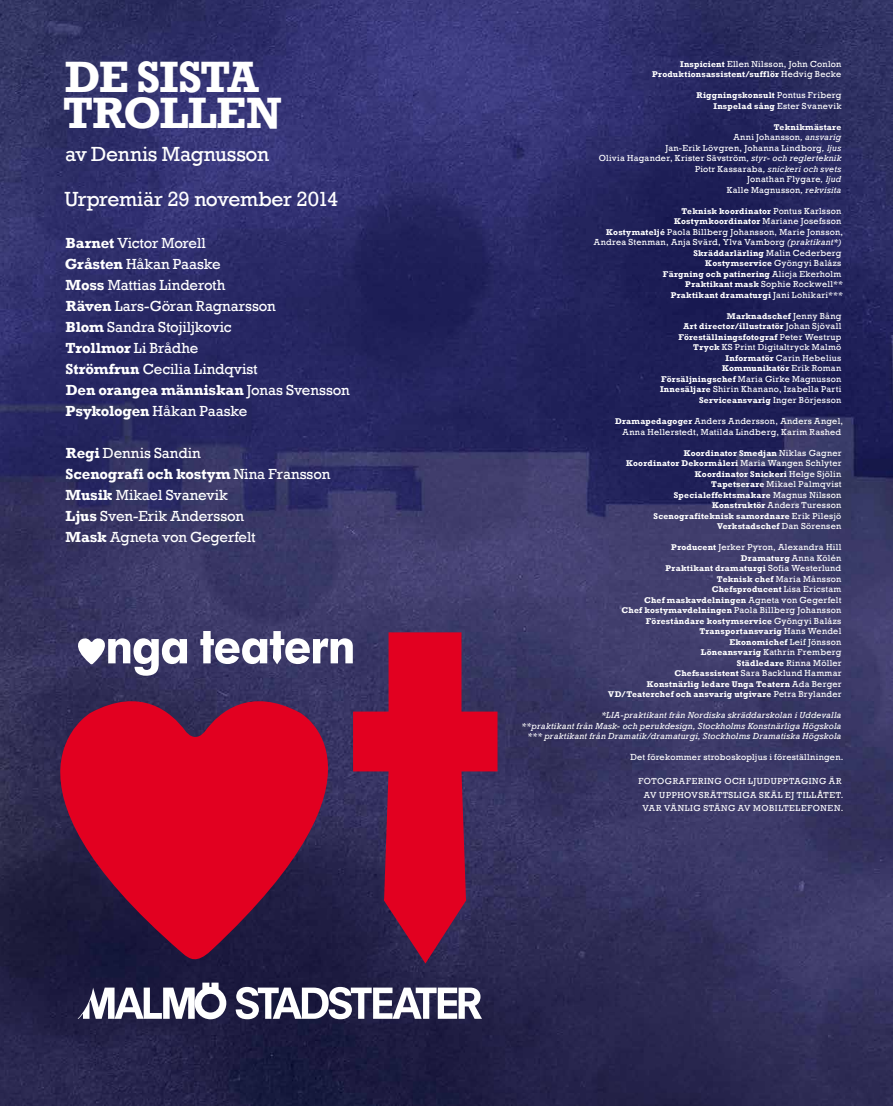
<style>
.page{position:relative;width:893px;height:1106px;background:#fff}
.page>*{position:absolute;margin:0;border:0;box-sizing:border-box;transform-origin:0 0}
.t1{font:700 45px/36px "Rockwell";letter-spacing:-.025em;color:#fff}
.t2{font:21px/45px "Rockwell";letter-spacing:-.015em;color:#fff}
.t3{font:15px/21px "Rockwell";letter-spacing:-.005em;color:#fff}
.t4{font:9px/10.5px "Rockwell";letter-spacing:.035em;color:#fff;text-align:right}
.t5{font:italic 9px/10.5px "Rockwell";letter-spacing:.025em;color:#fff;text-align:right}
.t6{font:9px/13.5px "Rockwell";letter-spacing:.065em;color:#fff}
.t7{font:700 8.55px/10.5px "Rockwell";letter-spacing:.03em;color:#fff;text-align:right}
.s1{font-weight:700}
.s2{font-weight:700;font-size:8.55px}
.s3{font-weight:400;font-size:9px}
.s4{font-style:italic}
.s5{font-weight:400;font-style:italic;font-size:9px}
</style>
<div class="page">
<img style="left:0;top:0;width:893px;height:1106px">
<svg style="left:200px;top:631px;width:153px;height:33px"></svg>
<svg style="left:70px;top:637px;width:117px;height:38px"></svg>
<svg style="left:353px;top:632px;width:144px;height:331px;background:#a01237"></svg>
<svg style="left:0;top:685px;width:404px;height:278px;background:#801337"></svg>
<svg style="left:236px;top:986px;width:246px;height:33px"></svg>
<svg style="left:78px;top:982px;width:148px;height:37px"></svg>
<h1 class="t1" style="left:63px;top:59px;width:220px">DE SISTA<br>TROLLEN</h1>
<h2 class="t2" style="left:65px;top:131px;width:275px">av Dennis Magnusson<br>Urpremiär 29 november 2014</h2>
<h3 class="t3" style="left:65px;top:232px;width:286px"><span class="s1">Barnet</span> Victor Morell<br><span class="s1">Gråsten</span> Håkan Paaske<br><span class="s1">Moss</span> Mattias Linderoth<br><span class="s1">Räven</span> Lars-Göran Ragnarsson<br><span class="s1">Blom</span> Sandra Stojiljkovic<br><span class="s1">Trollmor</span> Li Brådhe<br><span class="s1">Strömfrun</span> Cecilia Lindqvist<br><span class="s1">Den orangea människan</span> Jonas Svensson<br><span class="s1">Psykologen</span> Håkan Paaske</h3>
<h3 class="t3" style="left:66px;top:442px;width:266px"><span class="s1">Regi</span> Dennis Sandin<br><span class="s1">Scenografi och kostym</span> Nina Fransson<br><span class="s1">Musik</span> Mikael Svanevik<br><span class="s1">Ljus</span> Sven-Erik Andersson<br><span class="s1">Mask</span> Agneta von Gegerfelt</h3>
<p class="t4" style="left:680px;top:59px;width:163px"><span class="s2">Inspicient</span> Ellen Nilsson, John Conlon</p>
<p class="t7" style="left:652px;top:69px;width:191px">Produktionsassistent/sufflör <span class="s3">Hedvig Becke</span></p>
<p class="t7" style="left:696px;top:90px;width:146px">Riggningskonsult <span class="s3">Pontus Friberg</span></p>
<p class="t4" style="left:713px;top:101px;width:130px"><span class="s2">Inspelad sång</span> Ester Svanevik</p>
<p class="t7" style="left:774px;top:122px;width:69px">Teknikmästare</p>
<p class="t4" style="left:599px;top:132px;width:244px">Anni Johansson<span class="s4">, ansvarig<br></span>Jan-Erik Lövgren, Johanna Lindborg<span class="s4">, ljus<br></span>Olivia Hagander, Krister Sävström<span class="s4">, styr- och reglerteknik </span>Piotr Kassaraba<span class="s4">, snickeri och svets<br></span>Jonathan Flygare<span class="s4">, ljud<br></span>Kalle Magnusson<span class="s4">, rekvisita</span></p>
<p class="t7" style="left:674px;top:206px;width:169px">Teknisk koordinator <span class="s3">Pontus Karlsson<br></span>Kostymkoordinator <span class="s3">Mariane Josefsson</span></p>
<p class="t4" style="left:594px;top:227px;width:251px"><span class="s2">Kostymateljé</span> Paola Billberg Johansson, Marie Jonsson,<br>Andrea Stenman, Anja Svärd, Ylva Vamborg <span class="s4">(praktikant*)</span></p>
<p class="t7" style="left:663px;top:248px;width:181px">Skräddarlärling <span class="s3">Malin Cederberg </span>Kostymservice <span class="s3">Gyöngyi Balázs<br></span>Färgning och patinering <span class="s3">Alicja Ekerholm </span>Praktikant mask <span class="s3">Sophie Rockwell</span><span class="s5">** </span>Praktikant dramaturgi <span class="s3">Jani Lohikari</span><span class="s5">***</span></p>
<p class="t7" style="left:678px;top:311px;width:164px">Marknadschef <span class="s3">Jenny Bång<br></span>Art director/illustratör <span class="s3">Johan Sjövall<br></span>Föreställningsfotograf <span class="s3">Peter Westrup</span></p>
<p class="t4" style="left:693px;top:342px;width:149px"><span class="s2">Tryck</span> KS Print Digitaltryck Malmö<br><span class="s2">Informatör</span> Carin Hebelius</p>
<p class="t7" style="left:722px;top:363px;width:121px">Kommunikatör <span class="s3">Erik Roman</span></p>
<p class="t4" style="left:660px;top:374px;width:183px;text-align:left"><span class="s2">Försäljningschef</span> Maria Girke Magnusson<br><span class="s2">Innesäljare</span> Shirin Khanano, Izabella Parti</p>
<p class="t7" style="left:699px;top:395px;width:144px">Serviceansvarig <span class="s3">Inger Börjesson</span></p>
<p class="t4" style="left:615px;top:416px;width:230px"><span class="s2">Dramapedagoger</span> Anders Andersson, Anders Angel,<br>Anna Hellerstedt, Matilda Lindberg, Karim Rashed</p>
<p class="t7" style="left:626px;top:447px;width:217px">Koordinator Smedjan <span class="s3">Niklas Gagner<br></span>Koordinator Dekormåleri <span class="s3">Maria Wangen Schlyter<br></span>Koordinator Snickeri <span class="s3">Helge Sjölin</span></p>
<p class="t4" style="left:711px;top:479px;width:132px"><span class="s2">Tapetserare</span> Mikael Palmqvist</p>
<p class="t7" style="left:674px;top:489px;width:169px">Specialeffektsmakare <span class="s3">Magnus Nilsson</span></p>
<p class="t4" style="left:712px;top:500px;width:131px"><span class="s2">Konstruktör</span> Anders Turesson</p>
<p class="t7" style="left:654px;top:510px;width:189px">Scenografiteknisk samordnare <span class="s3">Erik Pilesjö<br></span>Verkstadschef <span class="s3">Dan Sörensen</span></p>
<p class="t4" style="left:671px;top:542px;width:172px"><span class="s2">Producent</span> Jerker Pyron, Alexandra Hill</p>
<p class="t7" style="left:666px;top:552px;width:177px">Dramaturg <span class="s3">Anna Kölén<br></span>Praktikant dramaturgi <span class="s3">Sofia Westerlund</span></p>
<p class="t4" style="left:717px;top:573px;width:126px"><span class="s2">Teknisk chef</span> Maria Månsson</p>
<p class="t7" style="left:644px;top:584px;width:199px">Chefsproducent <span class="s3">Lisa Ericstam<br></span>Chef maskavdelningen <span class="s3">Agneta von Gegerfelt</span></p>
<p class="t4" style="left:622px;top:605px;width:221px"><span class="s2">Chef kostymavdelningen</span> Paola Billberg Johansson</p>
<p class="t7" style="left:646px;top:615px;width:197px">Föreståndare kostymservice <span class="s3">Gyöngyi Balázs<br></span>Transportansvarig <span class="s3">Hans Wendel<br></span>Ekonomichef <span class="s3">Leif Jönsson</span></p>
<p class="t4" style="left:674px;top:647px;width:169px"><span class="s2">Löneansvarig</span> Kathrin Fremberg<br><span class="s2">Städledare</span> Rinna Möller<br><span class="s2">Chefsassistent</span> Sara Backlund Hammar</p>
<p class="t7" style="left:608px;top:678px;width:235px">Konstnärlig ledare Unga Teatern <span class="s3">Ada Berger<br></span>VD/Teaterchef och ansvarig utgivare <span class="s3">Petra Brylander</span></p>
<p class="t5" style="left:522px;top:710px;width:321px">*LIA-praktikant från Nordiska skräddarskolan i Uddevalla<br>**praktikant från Mask- och perukdesign, Stockholms Konstnärliga Högskola *** praktikant från Dramatik/dramaturgi, Stockholms Dramatiska Högskola</p>
<p class="t4" style="left:630px;top:752px;width:215px">Det förekommer stroboskopljus i föreställningen.</p>
<p class="t6" style="left:642px;top:774px;width:203px;text-indent:-4px">FOTOGRAFERING OCH LJUDUPPTAGING ÄR<br>AV UPPHOVSRÄTTSLIGA SKÄL EJ TILLÅTET.<br>VAR VÄNLIG STÄNG AV MOBILTELEFONEN.</p>
</div>
